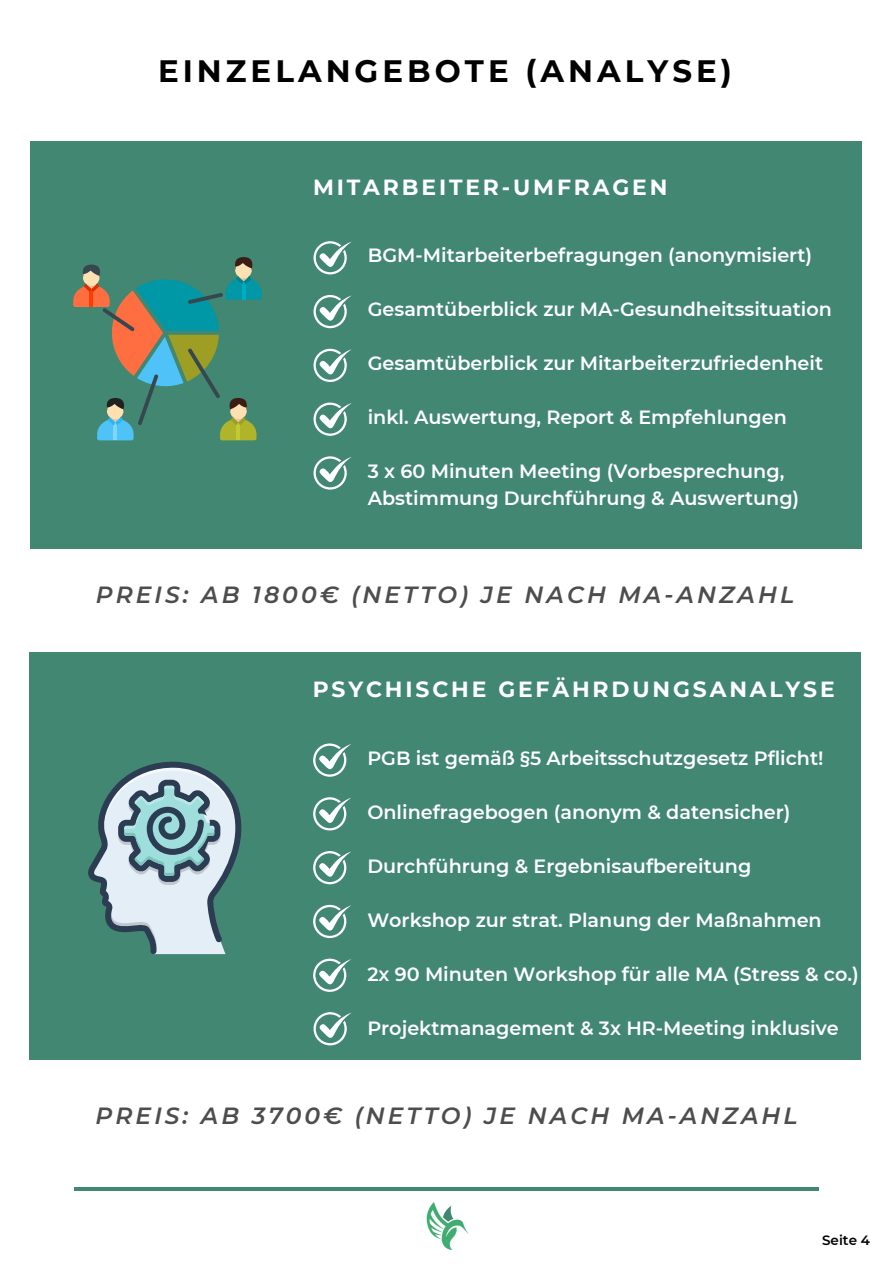
<style>
.page{position:relative;width:893px;height:1264px;background:#fff}
.page>*{position:absolute;margin:0;border:0;box-sizing:border-box;transform-origin:0 0}
.t1{font:700 30.9px "Montserrat";letter-spacing:.13em;color:#000}
.t2{font:italic 600 23.4px "Montserrat";letter-spacing:.13em;color:#4d4d4d}
.t3{font:700 21.9px "Montserrat";letter-spacing:.13em;color:#fff}
.t4{font:600 19.2px/27px "Montserrat";color:#fff}
.t5{font:600 13.5px "Montserrat";color:#000}
</style>
<div class="page">
<hr style="left:74px;top:1187px;width:744px;height:3px;background:#418771">
<img style="left:426px;top:1202px;width:43px;height:47px">
<div style="left:31px;top:141px;width:830px;height:407px;background:#418771"></div>
<div style="left:29px;top:652px;width:831px;height:407px;background:#418771"></div>
<svg style="left:313px;top:743px;width:38px;height:33px"></svg>
<svg style="left:313px;top:797px;width:38px;height:33px"></svg>
<svg style="left:313px;top:851px;width:38px;height:33px"></svg>
<svg style="left:313px;top:904px;width:38px;height:34px"></svg>
<svg style="left:313px;top:958px;width:38px;height:33px"></svg>
<svg style="left:313px;top:241px;width:38px;height:33px"></svg>
<svg style="left:313px;top:295px;width:38px;height:33px"></svg>
<svg style="left:313px;top:349px;width:38px;height:33px"></svg>
<svg style="left:313px;top:402px;width:38px;height:34px"></svg>
<svg style="left:313px;top:456px;width:38px;height:33px"></svg>
<svg style="left:73px;top:257px;width:189px;height:183px"></svg>
<svg style="left:88px;top:761px;width:154px;height:193px"></svg>
<svg style="left:313px;top:1012px;width:38px;height:33px"></svg>
<p class="t1" style="left:158px;top:52px;width:575px">EINZELANGEBOTE (ANALYSE)</p>
<p class="t3" style="left:313px;top:173px;width:356px">MITARBEITER-UMFRAGEN</p>
<p class="t4" style="left:368px;top:242px;width:446px">BGM-Mitarbeiterbefragungen (anonymisiert)</p>
<p class="t4" style="left:368px;top:296px;width:465px">Gesamtüberblick zur MA-Gesundheitssituation</p>
<p class="t4" style="left:368px;top:350px;width:457px">Gesamtüberblick zur Mitarbeiterzufriedenheit</p>
<p class="t4" style="left:368px;top:404px;width:420px">inkl. Auswertung, Report &amp; Empfehlungen</p>
<p class="t4" style="left:368px;top:458px;width:433px">3 x 60 Minuten Meeting (Vorbesprechung,<br>Abstimmung Durchführung &amp; Auswertung)</p>
<p class="t2" style="left:96px;top:580px;width:699px">PREIS: AB 1800€ (NETTO) JE NACH MA-ANZAHL</p>
<p class="t3" style="left:313px;top:675px;width:523px">PSYCHISCHE GEFÄHRDUNGSANALYSE</p>
<p class="t4" style="left:367px;top:744px;width:457px">PGB ist gemäß §5 Arbeitsschutzgesetz Pflicht!</p>
<p class="t4" style="left:367px;top:798px;width:424px">Onlinefragebogen (anonym &amp; datensicher)</p>
<p class="t4" style="left:367px;top:852px;width:385px">Durchführung &amp; Ergebnisaufbereitung</p>
<p class="t4" style="left:367px;top:906px;width:456px">Workshop zur strat. Planung der Maßnahmen</p>
<p class="t4" style="left:367px;top:960px;width:493px">2x 90 Minuten Workshop für alle MA (Stress &amp; co.)</p>
<p class="t4" style="left:367px;top:1014px;width:473px">Projektmanagement &amp; 3x HR-Meeting inklusive</p>
<p class="t2" style="left:95px;top:1100px;width:703px">PREIS: AB 3700€ (NETTO) JE NACH MA-ANZAHL</p>
<p class="t5" style="left:822px;top:1231px;width:49px">Seite 4</p>
</div>
